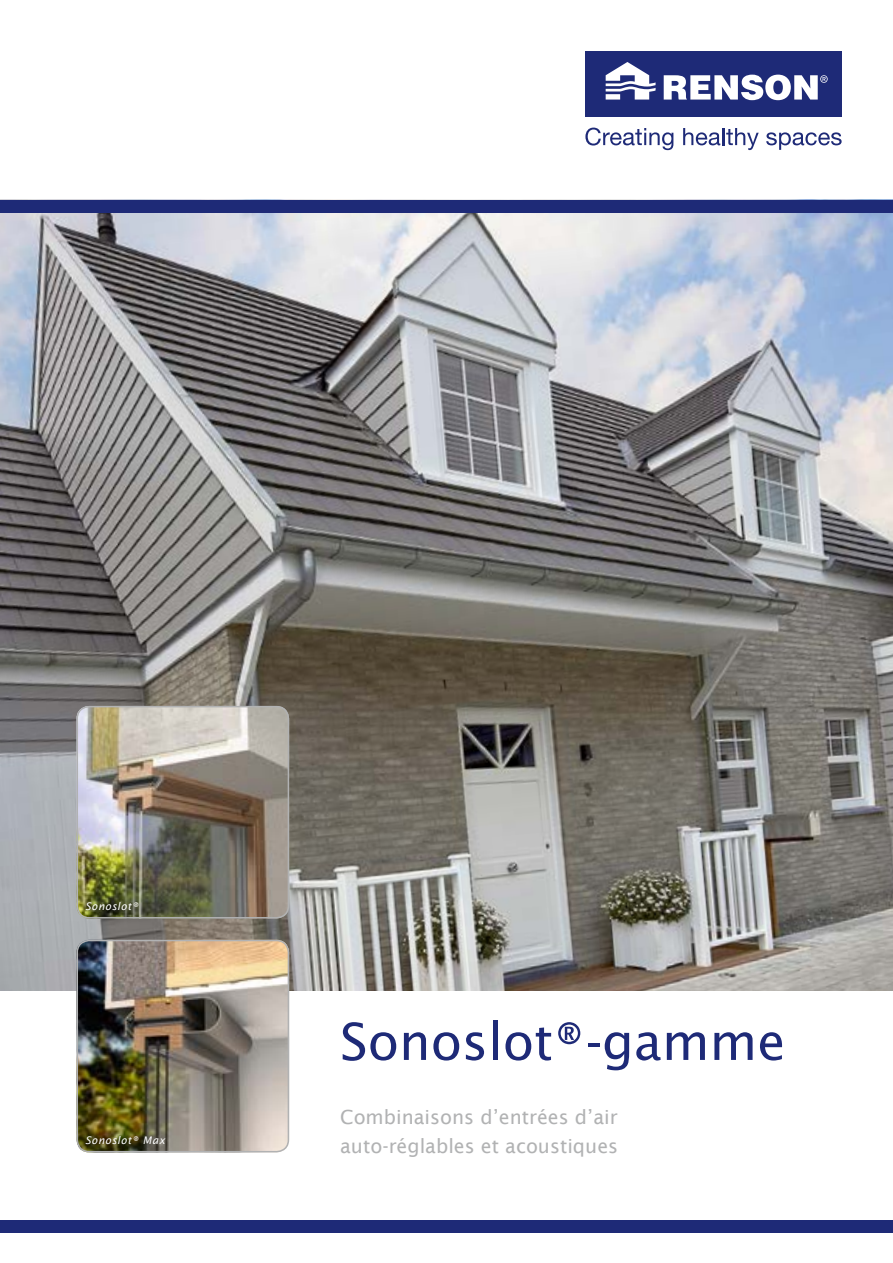
<style>
.page{position:relative;width:893px;height:1263px;background:#fff}
.page>*{position:absolute;margin:0;border:0;box-sizing:border-box;transform-origin:0 0}
.t1{font:51px "Lucida Sans";color:#1e2a77}
.t2{font:19.5px/28.5px "Lucida Sans";color:#b1b2b3}
.t3{font:italic 10.5px "Lucida Sans";letter-spacing:.055em;color:#fff}
</style>
<div class="page">
<div style="left:585px;top:51px;width:257px;height:65px;background:#1e2a77"></div>
<svg style="left:606px;top:62px;width:50px;height:38px"></svg>
<svg style="left:664px;top:75px;width:164px;height:25px"></svg>
<svg style="left:585px;top:128px;width:88px;height:22px"></svg>
<svg style="left:683px;top:128px;width:76px;height:22px"></svg>
<svg style="left:766px;top:132px;width:76px;height:18px"></svg>
<img style="left:0;top:213px;width:893px;height:778px">
<img style="left:77px;top:940px;width:212px;height:212px">
<div style="left:77px;top:940px;width:212px;height:212px;border:2px solid #b1b2b3;border-radius:12px"></div>
<div style="left:0;top:200px;width:893px;height:13px;background:#1e2a77"></div>
<div style="left:0;top:1220px;width:893px;height:13px;background:#1e2a77"></div>
<img style="left:77px;top:706px;width:212px;height:212px">
<div style="left:77px;top:706px;width:212px;height:212px;border:2px solid #b1b2b3;border-radius:12px"></div>
<p class="t3" style="left:85px;top:900px;width:55px">Sonoslot®</p>
<p class="t3" style="left:85px;top:1134px;width:81px">Sonoslot® Max</p>
<h1 class="t1" style="left:340px;top:1012px;width:447px">Sonoslot®-gamme</h1>
<p class="t2" style="left:340px;top:1103px;width:279px">Combinaisons d’entrées d’air auto-réglables et acoustiques</p>
</div>
